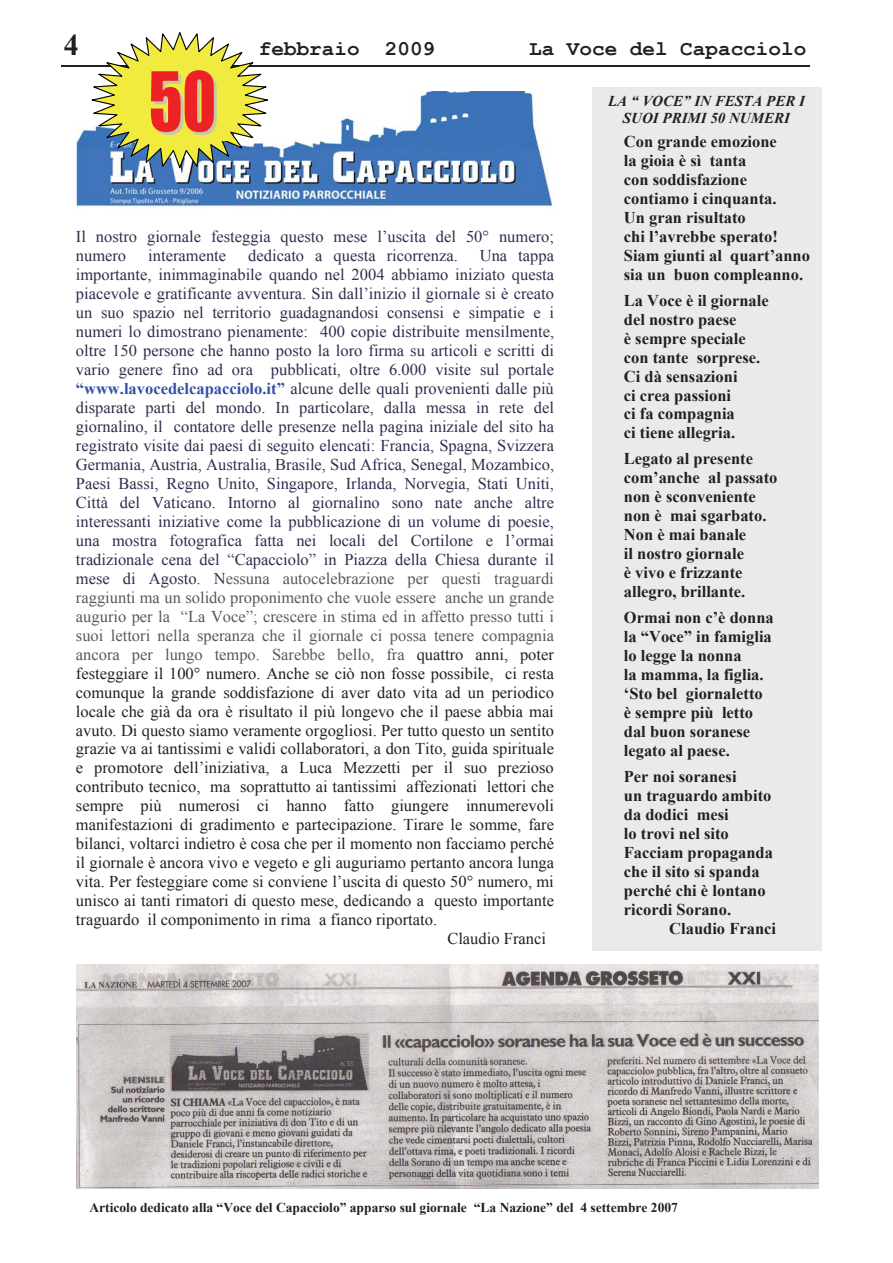
<style>
.page{position:relative;width:893px;height:1263px;background:#fff}
.page>*{position:absolute;margin:0;border:0;box-sizing:border-box;transform-origin:0 0}
.t1{font:700 30px "Times New Roman";color:#231f20}
.t2{font:700 21px "Courier New";color:#231f20}
.t3{font:16.5px/19px "Times New Roman";color:#2e2e4e}
.t4{font:16.5px "Times New Roman";color:#231f20}
.t5{font:700 16.5px/19px "Times New Roman";color:#231f20}
.t6{font:16.5px "Times New Roman";color:#58595b}
.t7{font:italic 700 15px/17.2px "Times New Roman";color:#231f20;text-align:center}
.t8{font:700 13.5px "Times New Roman";color:#231f20}
.s1{font-weight:700;color:#344ea2}
.s2{color:#2e2e4e}
.s3{color:#231f20}
</style>
<div class="page">
<hr style="left:62px;top:66px;width:748px;height:1px;background:#231f20">
<img style="left:76px;top:92px;width:478px;height:116px">
<svg style="left:87px;top:32px;width:184px;height:139px"></svg>
<div style="left:592px;top:87px;width:229px;height:864px;background:#ebeaea"></div>
<img style="left:76px;top:964px;width:742px;height:224px">
<h1 class="t1" style="left:64px;top:28px;width:16px">4</h1>
<p class="t2" style="left:259px;top:37px;width:178px">febbraio 2009</p>
<p class="t2" style="left:529px;top:37px;width:279px">La Voce del Capacciolo</p>
<p class="t7" style="left:608px;top:92px;width:198px">LA “ VOCE” IN FESTA PER I<br>SUOI PRIMI 50 NUMERI</p>
<p class="t5" style="left:624px;top:132px;width:188px">Con grande emozione<br>la gioia è sì tanta<br>con soddisfazione contiamo i cinquanta.<br>Un gran risultato<br>chi l’avrebbe sperato!<br>Siam giunti al quart’anno sia un buon compleanno.</p>
<p class="t5" style="left:624px;top:291px;width:146px">La Voce è il giornale del nostro paese<br>è sempre speciale con tante sorprese.<br>Ci dà sensazioni<br>ci crea passioni<br>ci fa compagnia<br>ci tiene allegria.</p>
<p class="t5" style="left:624px;top:449px;width:155px">Legato al presente com’anche al passato non è sconveniente non è mai sgarbato.<br>Non è mai banale<br>il nostro giornale<br>è vivo e frizzante allegro, brillante.</p>
<p class="t5" style="left:624px;top:608px;width:151px">Ormai non c’è donna la “Voce” in famiglia lo legge la nonna<br>la mamma, la figlia. ‘Sto bel giornaletto è sempre più letto dal buon soranese legato al paese.</p>
<p class="t5" style="left:624px;top:767px;width:151px">Per noi soranesi<br>un traguardo ambito da dodici mesi<br>lo trovi nel sito<br>Facciam propaganda che il sito si spanda perché chi è lontano ricordi Sorano.</p>
<p class="t5" style="left:669px;top:919px;width:108px">Claudio Franci</p>
<p class="t3" style="left:76px;top:227px;width:480px">Il nostro giornale festeggia questo mese l’uscita del 50° numero; numero</p>
<p class="t3" style="left:148px;top:246px;width:79px">interamente</p>
<p class="t3" style="left:248px;top:246px;width:211px">dedicato a questa ricorrenza.</p>
<p class="t3" style="left:480px;top:246px;width:76px">Una tappa</p>
<p class="t3" style="left:76px;top:265px;width:480px">importante, inimmaginabile quando nel 2004 abbiamo iniziato questa</p>
<p class="t3" style="left:76px;top:284px;width:480px">piacevole e gratificante avventura. Sin dall’inizio il giornale si è creato</p>
<p class="t3" style="left:76px;top:303px;width:479px">un suo spazio nel territorio guadagnandosi consensi e simpatie e i</p>
<p class="t3" style="left:76px;top:322px;width:480px">numeri lo dimostrano pienamente: 400 copie distribuite mensilmente,</p>
<p class="t3" style="left:76px;top:341px;width:479px">oltre 150 persone che hanno posto la loro firma su articoli e scritti di</p>
<p class="t3" style="left:76px;top:360px;width:480px">vario genere fino ad ora pubblicati, oltre 6.000 visite sul portale</p>
<p class="t3" style="left:76px;top:379px;width:479px"><span class="s1">“www.lavocedelcapacciolo.it”</span> alcune delle quali provenienti dalle più</p>
<p class="t3" style="left:76px;top:398px;width:479px">disparate parti del mondo. In particolare, dalla messa in rete del</p>
<p class="t3" style="left:76px;top:417px;width:480px">giornalino, il contatore delle presenze nella pagina iniziale del sito ha</p>
<p class="t3" style="left:76px;top:436px;width:480px">registrato visite dai paesi di seguito elencati: Francia, Spagna, Svizzera</p>
<p class="t3" style="left:76px;top:455px;width:480px">Germania, Austria, Australia, Brasile, Sud Africa, Senegal, Mozambico,</p>
<p class="t3" style="left:76px;top:474px;width:479px">Paesi Bassi, Regno Unito, Singapore, Irlanda, Norvegia, Stati Uniti,</p>
<p class="t3" style="left:76px;top:493px;width:480px">Città del Vaticano. Intorno al giornalino sono nate anche altre</p>
<p class="t3" style="left:76px;top:512px;width:479px">interessanti iniziative come la pubblicazione di un volume di poesie,</p>
<p class="t3" style="left:76px;top:531px;width:480px">una mostra fotografica fatta nei locali del Cortilone e l’ormai</p>
<p class="t3" style="left:76px;top:550px;width:480px">tradizionale cena del “Capacciolo” in Piazza della Chiesa durante il</p>
<p class="t6" style="left:76px;top:569px;width:479px"><span class="s2">mese di Agosto. N</span>essuna autocelebrazione per questi traguardi</p>
<p class="t6" style="left:76px;top:588px;width:479px">raggiunti ma un solido proponimento che vuole essere anche un grande</p>
<p class="t6" style="left:76px;top:607px;width:480px">augurio per la “La Voce”; crescere in stima ed in affetto presso tutti i</p>
<p class="t6" style="left:76px;top:626px;width:480px">suoi lettori nella speranza che il giornale ci possa tenere compagnia</p>
<p class="t6" style="left:76px;top:645px;width:479px">ancora per lungo tempo. Sarebbe bello, fra <span class="s3">quattro anni, poter</span></p>
<p class="t4" style="left:76px;top:664px;width:480px">festeggiare il 100° numero. Anche se ciò non fosse possibile, ci resta</p>
<p class="t4" style="left:76px;top:683px;width:480px">comunque la grande soddisfazione di aver dato vita ad un periodico</p>
<p class="t4" style="left:76px;top:702px;width:479px">locale che già da ora è risultato il più longevo che il paese abbia mai</p>
<p class="t4" style="left:76px;top:721px;width:480px">avuto. Di questo siamo veramente orgogliosi. Per tutto questo un sentito</p>
<p class="t4" style="left:76px;top:740px;width:480px">grazie va ai tantissimi e validi collaboratori, a don Tito, guida spirituale</p>
<p class="t4" style="left:76px;top:759px;width:479px">e promotore dell’iniziativa, a Luca Mezzetti per il suo prezioso</p>
<p class="t4" style="left:76px;top:778px;width:480px">contributo tecnico, ma soprattutto ai tantissimi affezionati lettori che</p>
<p class="t4" style="left:76px;top:797px;width:480px">sempre più numerosi ci hanno fatto giungere innumerevoli</p>
<p class="t4" style="left:76px;top:816px;width:479px">manifestazioni di gradimento e partecipazione. Tirare le somme, fare</p>
<p class="t4" style="left:76px;top:835px;width:480px">bilanci, voltarci indietro è cosa che per il momento non facciamo perché</p>
<p class="t4" style="left:76px;top:854px;width:480px">il giornale è ancora vivo e vegeto e gli auguriamo pertanto ancora lunga</p>
<p class="t4" style="left:76px;top:873px;width:479px">vita. Per festeggiare come si conviene l’uscita di questo 50° numero, mi</p>
<p class="t4" style="left:76px;top:892px;width:480px">unisco ai tanti rimatori di questo mese, dedicando a questo importante</p>
<p class="t4" style="left:76px;top:911px;width:363px">traguardo il componimento in rima a fianco riportato.</p>
<p class="t4" style="left:447px;top:930px;width:100px">Claudio Franci</p>
<p class="t8" style="left:89px;top:1200px;width:590px">Articolo dedicato alla “Voce del Capacciolo” apparso sul giornale “La Nazione” del 4 settembre 2007</p>
</div>
